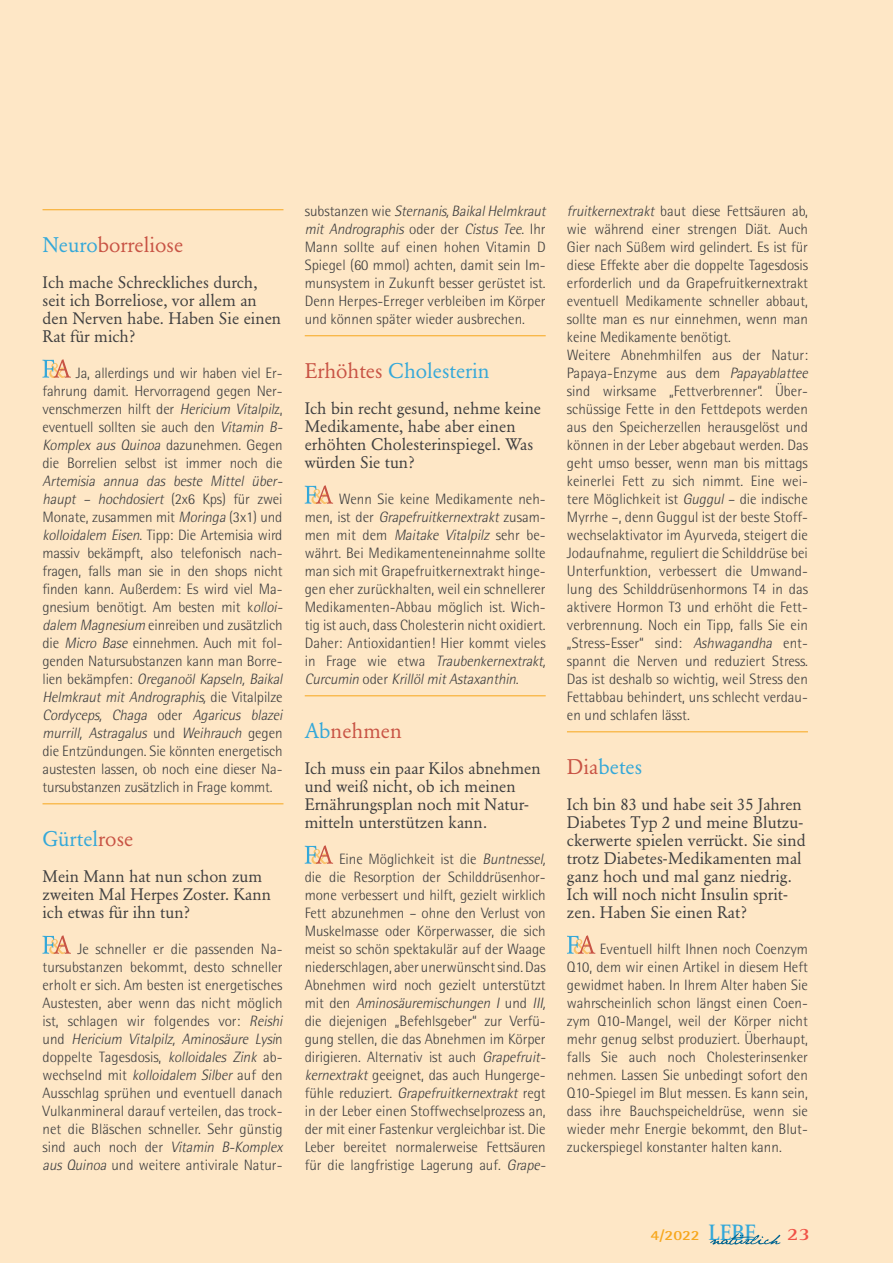
<style>
.page{position:relative;width:893px;height:1263px;background:#fee7c6}
.page>*{position:absolute;margin:0;border:0;box-sizing:border-box;transform-origin:0 0}
.fließtext{font:21px "Garamond BQ";color:#34a8d9}
.fließtext-2{font:21px "Garamond BQ";color:#c85344}
.t1{font:700 17.85px "Rotis Serif";color:#f05246;scale:1.18 1}
.fließtext-3{font:16.5px/18px "Garamond BQ";color:#3e3e3f}
.fließtext-4{font:300 15px/18px "AT Rotis Semi Sans";color:#3e3e3f}
.t2{font:700 14.1px "AT Rotis Semi Sans";color:#f7a71c;scale:1.18 1}
.s1{color:#34a8d9}
.s2{font-style:italic}
.s3{color:#c85344}
.s4{font-family:"Rotis Serif";font-size:23.1px;color:#34a8d9}
</style>
<div class="page">
<hr style="left:567px;top:731px;width:241px;height:1px;background:#f7a71c">
<svg style="left:567px;top:935px;width:28px;height:19px"></svg>
<hr style="left:43px;top:209px;width:240px;height:1px;background:#f7a71c">
<svg style="left:43px;top:359px;width:28px;height:19px"></svg>
<hr style="left:43px;top:803px;width:240px;height:1px;background:#f7a71c">
<svg style="left:43px;top:935px;width:28px;height:19px"></svg>
<hr style="left:305px;top:335px;width:241px;height:1px;background:#f7a71c">
<svg style="left:305px;top:485px;width:28px;height:19px"></svg>
<hr style="left:305px;top:695px;width:241px;height:1px;background:#f7a71c">
<svg style="left:305px;top:845px;width:28px;height:19px"></svg>
<svg style="left:710px;top:1233px;width:70px;height:12px"></svg>
<p class="fließtext-2" style="left:43px;top:233px;width:142px"><span class="s1">Neuro</span>borreliose</p>
<p class="fließtext-3" style="left:43px;top:274px;width:240px">Ich mache Schreckliches durch, seit ich Borreliose, vor allem an den Nerven habe. Haben Sie einen<br>Rat für mich?</p>
<p class="fließtext-4" style="left:43px;top:364px;width:245px;text-indent:33px">Ja, allerdings und wir haben viel Er&shy;fahrung damit. Hervorragend gegen Ner&shy;venschmerzen hilft der <span class="s2">Hericium Vitalpil</span>z, eventuell sollten sie auch den <span class="s2">Vitamin B-Komplex aus Quinoa</span> dazunehmen. Gegen die Borrelien selbst ist immer noch die <span class="s2">Artemisia annua das beste Mittel über&shy;haupt – hochdosiert</span> ( 2x6 K ps) fü r zw e i Monate, zusammen mit <span class="s2">Moringa</span> (3x1) und <span class="s2">kolloidalem Eisen</span>. Tipp: Die Artemisia wird massiv bekämpft, also telefonisch nach&shy;fragen, falls man sie in den shops nicht finden kann. Außerdem: Es wird viel Ma&shy;gnesium benötigt. Am besten mit k<span class="s2">olloi&shy;dalem Magnesium</span> einreiben und zusätzlich die <span class="s2">Micro Base</span> einnehmen. Auch mit fol&shy;genden Natursubstanzen kann man Borre&shy;l i e n b e kä m p fe n : <span class="s2">Oreganoöl Kapseln, Baikal Helmkraut mit Andrographis,</span> d i e Vi ta l p i l ze <span class="s2">Cordyceps, Chaga</span> o d e r <span class="s2">Agaricus blazei murrill, Astragalus</span> u n d <span class="s2">Weihrauch</span> g e g e n die Entzündungen. Sie könnten energetisch austesten lassen, ob noch eine dieser Na&shy;tursubstanzen zusätzlich in Frage kommt.</p>
<p class="fließtext" style="left:43px;top:827px;width:92px">Gürtel<span class="s3">rose</span></p>
<p class="fließtext-3" style="left:43px;top:868px;width:230px">Mein Mann hat nun schon zum zweiten Mal Herpes Zoster. Kann ich etwas für ihn tun?</p>
<p class="fließtext-4" style="left:43px;top:940px;width:245px;text-indent:35px">Je schneller er die passenden Na&shy;tursubstanzen bekommt, desto schneller erholt er sich. Am besten ist energetisches Austesten, aber wenn das nicht möglich ist, schlagen wir folgendes vor: <span class="s2">Reishi </span>u n d <span class="s2">Hericium Vitalpilz, Aminosäure Lysi</span>n doppelte Tagesdosis, <span class="s2">kolloidales Zink</span> ab&shy;wec h se l n d m i t <span class="s2">kolloidalem Silber</span> a u f d e n Ausschlag sprühen und eventuell danach Vulkanmineral darauf verteilen, das trock&shy;net die Bläschen schneller. Sehr günstig si n d a u c h n oc h d e r <span class="s2">Vitamin B-Komplex aus Quinoa</span> und weitere antivirale Natur-</p>
<p class="fließtext-4" style="left:305px;top:202px;width:245px">s u bsta n ze n w i e <span class="s2">Sternanis,BaikalHelmkraut mit Andrographis</span> o d e r d e r <span class="s2">Cistus Tee</span>. I h r Mann sollte auf einen hohen Vitamin D Spiegel (60 mmol) achten, damit sein Im&shy;munsystem in Zukunft besser gerüstet ist.<br>Denn Herpes-Erreger verbleiben im Körper und können später wieder ausbrechen.</p>
<p class="fließtext" style="left:305px;top:359px;width:187px"><span class="s3">Erhöhtes</span> Cholesterin</p>
<p class="fließtext-3" style="left:305px;top:400px;width:238px">Ich bin recht gesund, nehme keine<br>Medikamente, habe aber einen erhöhten Cholesterinspiegel. Was würden Sie tun?</p>
<p class="fließtext-4" style="left:305px;top:490px;width:245px;text-indent:34px">Wenn Sie keine Medikamente neh&shy;m e n , i st d e r <span class="s2">Grapefruitkernextrakt</span> z u sa m - m e n m i t d e m <span class="s2">Maitake Vitalpilz</span> se h r be - währt. Bei Medikamenteneinnahme sollte man sich mit Grapefruitkernextrakt hinge&shy;gen eher zurückhalten, weil ein schnellerer Medikamenten-Abbau möglich ist. Wich&shy;tig ist auch, dass Cholesterin nicht oxidiert.<br>Daher: Antioxidantien! Hier kommt vieles i n F ra g e w i e e tw a <span class="s2">Traubenkernextrakt, Curcumin</span> o d e r <span class="s2">KrillölmitAstaxanthin.</span></p>
<p class="fließtext-2" style="left:305px;top:719px;width:99px"><span class="s1">Ab</span>nehmen</p>
<p class="fließtext-3" style="left:305px;top:760px;width:237px">Ich muss ein paar Kilos abnehmen und weiß nicht, ob ich meinen<br>Ernährungsplan noch mit Natur&shy;mitteln unterstützen kann.</p>
<p class="fließtext-4" style="left:305px;top:850px;width:245px;text-indent:34px">Eine Möglichkeit ist die <span class="s2">Buntnessel, </span>die die Resorption der Schilddrüsenhor&shy;mone verbessert und hilft, gezielt wirklich Fett abzunehmen – ohne den Verlust von Muskelmasse oder Körperwasser, die sich meist so schön spektakulär auf der Waage niederschlagen, aber unerwünscht sind. Das Abnehmen wird noch gezielt unterstützt m i t d e n <span class="s2">Aminosäuremischungen I</span> u n d <span class="s2">III, </span>die diejenigen „Befehlsgeber“ zur Verfü&shy;gung stellen, die das Abnehmen im Körper dirigieren. Alternativ ist auch <span class="s2">Grapefruit&shy;kernextrakt</span> geeignet, das auch Hungerge&shy;fü h l e re d u z i e rt. <span class="s2">Grapefruitkernextrakt</span> re g t in der Leber einen Stoffwechselprozess an, der mit einer Fastenkur vergleichbar ist. Die Leber bereitet normalerweise Fettsäuren für die langfristige Lagerung auf. <span class="s2">Grape-</span></p>
<p class="fließtext-4" style="left:567px;top:202px;width:242px;text-align:justify"><span class="s2">fruitkernextrakt</span> baut diese Fettsäuren ab, wie während einer strengen Diät. Auch Gier nach Süßem wird gelindert. Es ist für diese Effekte aber die doppelte Tagesdosis erforderlich und da Grapefruitkernextrakt eventuell Medikamente schneller abbaut, sollte man es nur einnehmen, wenn man keine Medikamente benötigt.</p>
<p class="fließtext-4" style="left:567px;top:346px;width:245px">Weitere Abnehmhilfen aus der Natur:<br>Papaya-Enzyme aus dem <span class="s2">Papayablattee </span>sind wirksame „Fettverbrenner“. Über&shy;schüssige Fette in den Fettdepots werden aus den Speicherzellen herausgelöst und können in der Leber abgebaut werden. Das geht umso besser, wenn man bis mittags keinerlei Fett zu sich nimmt. Eine wei&shy;tere Möglichkeit ist <span class="s2">Guggul</span> – die indische Myrrhe –, denn Guggul ist der beste Stoff&shy;wechselaktivator im Ayurveda, steigert die Jodaufnahme, reguliert die Schilddrüse bei Unterfunktion, verbessert die Umwand&shy;lung des Schilddrüsenhormons T4 in das aktivere Hormon T3 und erhöht die Fett&shy;verbrennung. Noch ein Tipp, falls Sie ein „Stress-Esser“ sind: <span class="s2">Ashwagandha</span> ent&shy;spannt die Nerven und reduziert Stress.<br>Das ist deshalb so wichtig, weil Stress den Fettabbau behindert, uns schlecht verdau&shy;en und schlafen lässt.</p>
<p class="fließtext" style="left:567px;top:755px;width:77px"><span class="s3">Dia</span>betes</p>
<p class="fließtext-3" style="left:567px;top:796px;width:240px">Ich bin 83 und habe seit 35 Jahren<br>Diabetes Typ 2 und meine Blutzu&shy;ckerwerte spielen verrückt. Sie sind trotz Diabetes-Medikamenten mal ganz hoch und mal ganz niedrig.<br>Ich will noch nicht Insulin sprit&shy;zen. Haben Sie einen Rat?</p>
<p class="fließtext-4" style="left:567px;top:940px;width:242px;text-align:justify;text-indent:33px">Eventuell hilft Ihnen noch Coenzym Q10, dem wir einen Artikel in diesem Heft gewidmet haben. In Ihrem Alter haben Sie wahrscheinlich schon längst einen Coen&shy;zym Q10-Mangel, weil der Körper nicht mehr genug selbst produziert. Überhaupt, falls Sie auch noch Cholesterinsenker nehmen. Lassen Sie unbedingt sofort den Q10-Spiegel im Blut messen. Es kann sein, dass ihre Bauchspeicheldrüse, wenn sie wieder mehr Energie bekommt, den Blut&shy;zuckerspiegel konstanter halten kann.</p>
<p class="t2" style="left:651px;top:1227px;width:91px">4/2022 <span class="s4">LEBE</span></p>
<p class="t1" style="left:787px;top:1224px;width:21px">23</p>
</div>
